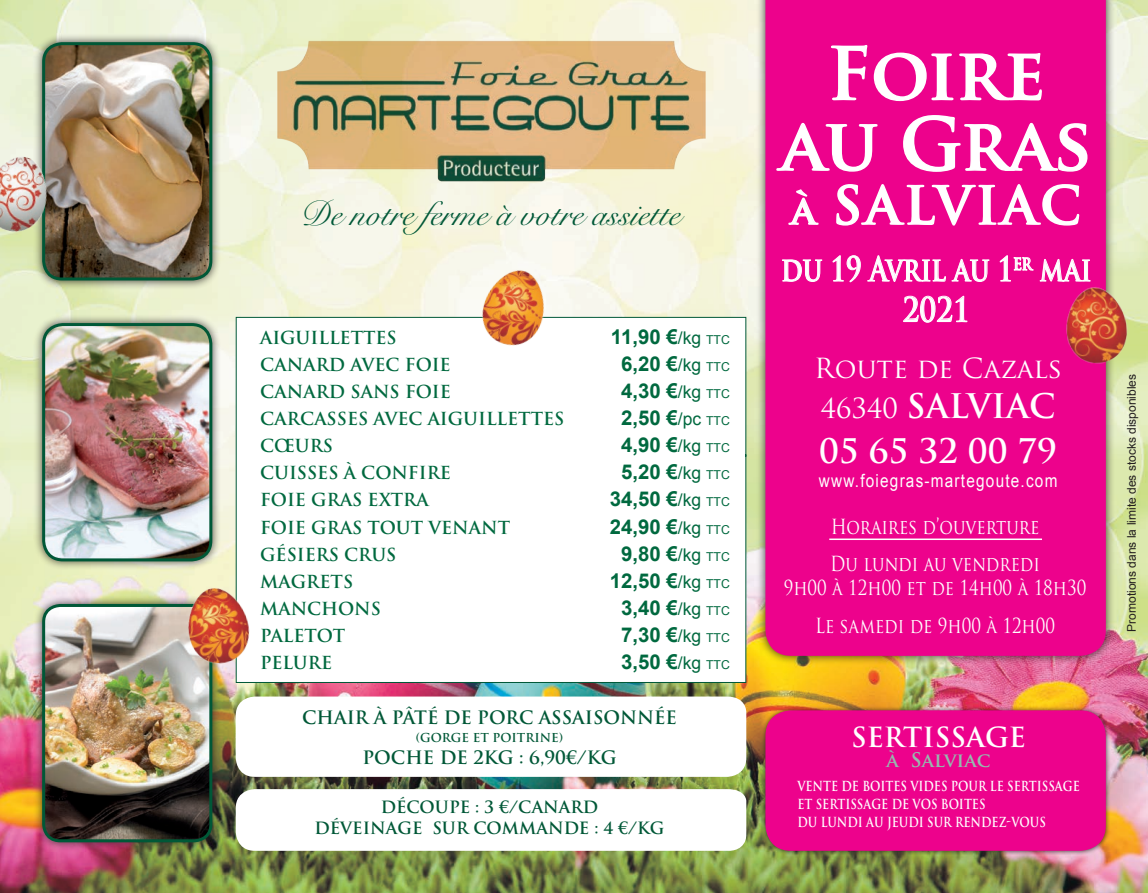
<style>
.page{position:relative;width:1148px;height:893px;background:#fff}
.page>*{position:absolute;margin:0;border:0;box-sizing:border-box;transform-origin:0 0}
.t1{font:700 70.5px/70.5px "Trajan Pro";letter-spacing:-.07em;color:#fff;text-align:center}
.t2{font:700 51px "Trajan Pro";letter-spacing:.06em;color:#fff}
.t3{font:34.5px "Snell Roundhand Script";color:#005837}
.t4{font:700 33px/45px "Trajan Pro";color:#fff}
.t5{font:700 33px/40.5px "Trajan Pro";letter-spacing:-.03em;color:#fff;text-align:center;scale:.79 1}
.t6{font:27px "Trajan Pro";letter-spacing:-.01em;color:#fff}
.t7{font:700 27px "Trajan Pro";color:#fff}
.t8{font:700 20.4px "Arial";color:#00693f}
.t9{font:20.25px/37px "Trajan Pro";color:#fff;scale:.83 1}
.t10{font:700 19.5px "Trajan Pro";color:#95bbaf}
.t11{font:700 18px "Trajan Pro";color:#005837}
.t12{font:18px "Arial";letter-spacing:.08em;color:#fff;scale:.85 1}
.t13{font:700 17.55px "Trajan Pro";color:#00693f}
.t14{font:700 16.5px/21px "Trajan Pro";color:#005837;text-align:center}
.t15{font:700 13.5px/18px "Trajan Pro";color:#fff;scale:.83 1}
.t16{font:12px "Arial";color:#231f20}
.t17{font:700 12px "Trajan Pro";color:#005837}
.s1{font-weight:400;font-size:17.55px}
.s2{font-weight:400;font-size:12.3px}
.s3{font-size:39px}
.s4{font-weight:400;font-size:27px}
</style>
<div class="page">
<img style="left:0;top:0;width:1147px;height:892px">
<svg style="left:236px;top:788px;width:510px;height:62px"></svg>
<div style="left:33px;top:314px;width:188px;height:256px;background:#231f20;opacity:.75"></div>
<img style="left:44px;top:324px;width:167px;height:235px">
<div style="left:42px;top:323px;width:170px;height:238px;border:3px solid #005837;border-radius:19px"></div>
<div style="left:33px;top:33px;width:188px;height:256px;background:#231f20;opacity:.75"></div>
<img style="left:44px;top:44px;width:167px;height:235px">
<div style="left:42px;top:42px;width:170px;height:238px;border:3px solid #005837;border-radius:18px"></div>
<div style="left:756px;top:0;width:358px;height:664px;background:#231f20;opacity:.75"></div>
<div style="left:765px;top:0;width:340px;height:655px;background:#ed028c"></div>
<svg style="left:775px;top:2px;width:313px;height:171px;background:#ee1594"></svg>
<svg style="left:787px;top:188px;width:32px;height:37px"></svg>
<svg style="left:835px;top:183px;width:244px;height:43px;background:#ef2d9f"></svg>
<svg style="left:781px;top:259px;width:41px;height:23px"></svg>
<svg style="left:832px;top:255px;width:28px;height:27px"></svg>
<svg style="left:867px;top:255px;width:78px;height:27px;background:#f039a5"></svg>
<svg style="left:951px;top:259px;width:38px;height:23px"></svg>
<svg style="left:999px;top:255px;width:34px;height:26px"></svg>
<svg style="left:1039px;top:259px;width:51px;height:31px"></svg>
<svg style="left:902px;top:295px;width:65px;height:27px;background:#f03ca6"></svg>
<svg style="left:236px;top:683px;width:510px;height:93px"></svg>
<div style="left:760px;top:705px;width:350px;height:149px;background:#231f20;opacity:.75"></div>
<div style="left:765px;top:710px;width:340px;height:140px;background:#ed028c;border-radius:26px"></div>
<div style="left:33px;top:595px;width:188px;height:255px;background:#231f20;opacity:.75"></div>
<img style="left:44px;top:605px;width:167px;height:235px">
<div style="left:42px;top:603px;width:170px;height:239px;border:3px solid #005837;border-radius:17px"></div>
<svg style="left:235px;top:316px;width:511px;height:367px"></svg>
<hr style="left:829px;top:538px;width:212px;height:2px;background:#fff">
<img style="left:468px;top:260px;width:88px;height:98px">
<img style="left:179px;top:579px;width:82px;height:93px">
<img style="left:1056px;top:281px;width:76px;height:88px">
<img style="left:0;top:145px;width:63px;height:97px">
<img style="left:275px;top:39px;width:436px;height:152px">
<h3 class="t3" style="left:300px;top:194px;width:382px">De notre ferme à votre assiette</h3>
<p class="t13" style="left:260px;top:327px;width:138px">AIGUILLETTES</p>
<p class="t8" style="left:610px;top:323px;width:120px">11,90 €<span class="s1">/kg</span> <span class="s2">TTC</span></p>
<p class="t13" style="left:260px;top:354px;width:192px">CANARD AVEC FOIE</p>
<p class="t8" style="left:621px;top:350px;width:110px">6,20 €<span class="s1">/kg</span> <span class="s2">TTC</span></p>
<p class="t13" style="left:260px;top:381px;width:192px">CANARD SANS FOIE</p>
<p class="t8" style="left:621px;top:377px;width:110px">4,30 €<span class="s1">/kg</span> <span class="s2">TTC</span></p>
<p class="t13" style="left:260px;top:408px;width:306px">CARCASSES AVEC AIGUILLETTES</p>
<p class="t8" style="left:621px;top:404px;width:110px">2,50 €<span class="s1">/pc</span> <span class="s2">TTC</span></p>
<p class="t13" style="left:260px;top:435px;width:74px">CŒURS</p>
<p class="t8" style="left:621px;top:431px;width:110px">4,90 €<span class="s1">/kg</span> <span class="s2">TTC</span></p>
<p class="t13" style="left:260px;top:462px;width:192px">CUISSES À CONFIRE</p>
<p class="t8" style="left:621px;top:458px;width:110px">5,20 €<span class="s1">/kg</span> <span class="s2">TTC</span></p>
<p class="t13" style="left:260px;top:489px;width:170px">FOIE GRAS EXTRA</p>
<p class="t8" style="left:609px;top:485px;width:122px">34,50 €<span class="s1">/kg</span> <span class="s2">TTC</span></p>
<p class="t13" style="left:260px;top:516px;width:251px">FOIE GRAS TOUT VENANT</p>
<p class="t8" style="left:609px;top:512px;width:122px">24,90 €<span class="s1">/kg</span> <span class="s2">TTC</span></p>
<p class="t13" style="left:260px;top:543px;width:138px">GÉSIERS CRUS</p>
<p class="t8" style="left:621px;top:539px;width:110px">9,80 €<span class="s1">/kg</span> <span class="s2">TTC</span></p>
<p class="t13" style="left:260px;top:570px;width:95px">MAGRETS</p>
<p class="t8" style="left:609px;top:566px;width:122px">12,50 €<span class="s1">/kg</span> <span class="s2">TTC</span></p>
<p class="t13" style="left:260px;top:597px;width:122px">MANCHONS</p>
<p class="t8" style="left:621px;top:593px;width:110px">3,40 €<span class="s1">/kg</span> <span class="s2">TTC</span></p>
<p class="t13" style="left:260px;top:624px;width:86px">PALETOT</p>
<p class="t8" style="left:621px;top:620px;width:110px">7,30 €<span class="s1">/kg</span> <span class="s2">TTC</span></p>
<p class="t13" style="left:260px;top:651px;width:73px">PELURE</p>
<p class="t8" style="left:621px;top:647px;width:110px">3,50 €<span class="s1">/kg</span> <span class="s2">TTC</span></p>
<p class="t11" style="left:302px;top:706px;width:251px">CHAIR À PÂTÉ DE PORC ASSAISONNÉE</p>
<p class="t17" style="left:416px;top:730px;width:149px">(GORGE ET POITRINE)</p>
<p class="t11" style="left:362px;top:745px;width:255px">POCHE DE 2KG : 6,90€/KG</p>
<p class="t14" style="left:314px;top:796px;width:350px">DÉCOUPE : 3 €/CANARD<br>DÉVEINAGE SUR COMMANDE : 4 €/KG</p>
<h1 class="t1" style="left:780px;top:39px;width:312px">FOIRE<br>AU GRAS</h1>
<h2 class="t2" style="left:791px;top:174px;width:291px"><span class="s3">À</span> SALVIAC</h2>
<h3 class="t5" style="left:781px;top:249px;width:394px">DU 19 AVRIL AU 1<sup>ER</sup> MAI<br>2021</h3>
<h3 class="t6" style="left:814px;top:351px;width:249px">Route de Cazals</h3>
<h3 class="t4" style="left:819px;top:384px;width:239px"><span class="s4">46340</span> SALVIAC<br>05 65 32 00 79</h3>
<p class="t12" style="left:818px;top:469px;width:282px">www.foiegras-martegoute.com</p>
<p class="t9" style="left:830px;top:508px;width:254px">Horaires d’ouverture<br>Du lundi au vendredi</p>
<p class="t9" style="left:783px;top:569px;width:366px;text-align:center">9h00 à 12h00 et de 14h00 à 18h30<br>Le samedi de 9h00 à 12h00</p>
<p class="t16" style="left:1123px;top:631px;width:259px;rotate:-90deg">Promotions dans la limite des stocks disponibles</p>
<h3 class="t7" style="left:851px;top:720px;width:176px">S ERTISSAGE</h3>
<p class="t10" style="left:886px;top:747px;width:105px">À SALVIAC</p>
<p class="t15" style="left:797px;top:776px;width:342px">VENTE DE BOITES VIDES POUR LE SERTISSAGE<br>ET SERTISSAGE DE VOS BOITES<br>DU LUNDI AU JEUDI SUR RENDEZ-VOUS</p>
</div>
